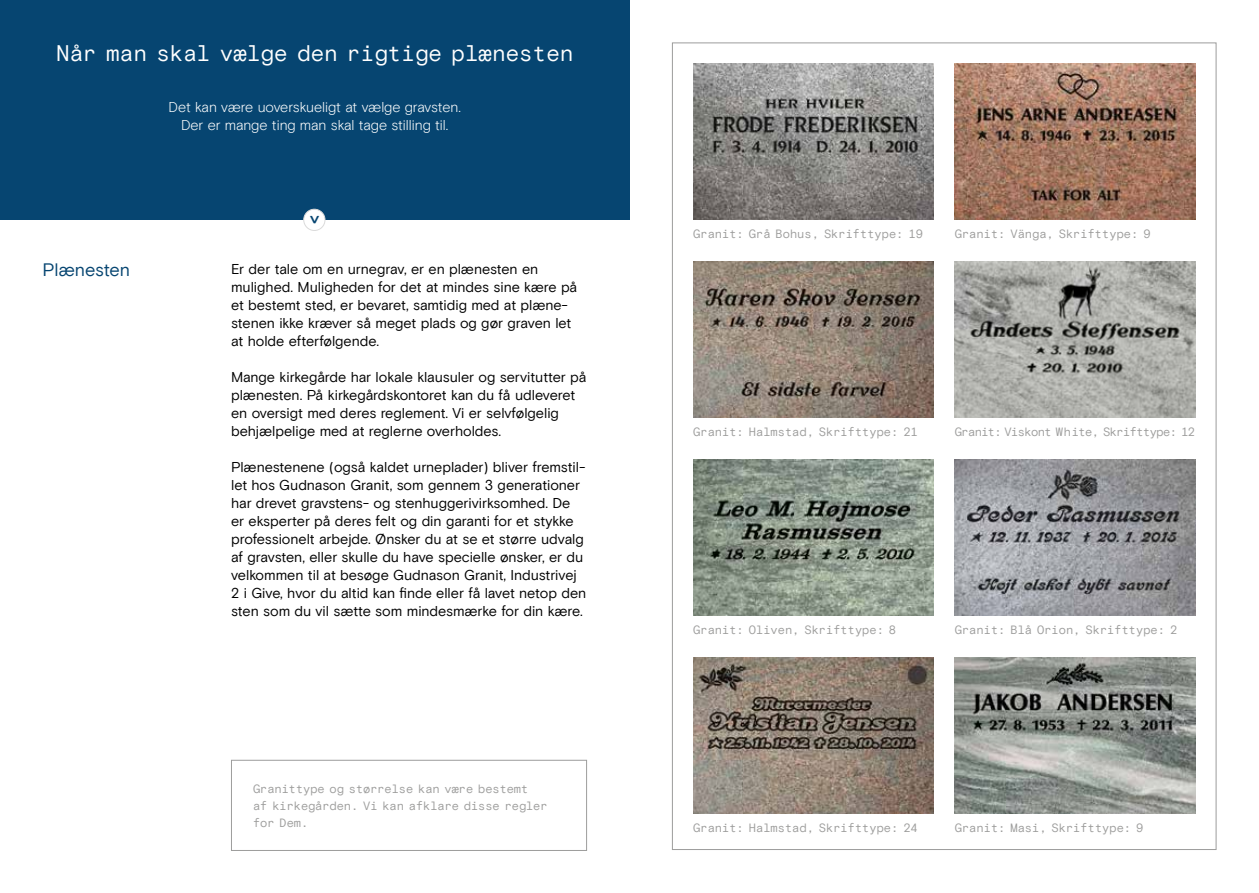
<style>
.page{position:relative;width:1259px;height:893px;background:#fff}
.page>*{position:absolute;margin:0;border:0;box-sizing:border-box;transform-origin:0 0}
.t1{font:22.5px "Basis Grotesque Mono";color:#fff}
.t2{font:18px "Basis Grotesque";letter-spacing:-.01em;color:#064571}
.t3{font:700 18px "Calibri";color:#064571}
.t4{font:14.25px/18px "Basis Grotesque";color:#000}
.t5{font:300 14.25px/18px "Basis Grotesque";letter-spacing:-.005em;color:#fff;text-align:center}
.t6{font:12px/17.2px "Basis Grotesque Mono";color:#9d9d9c}
.t7{font:12px "Basis Grotesque Mono";letter-spacing:-.045em;color:#9d9d9c}
</style>
<div class="page">
<div style="left:0;top:0;width:629px;height:220px;background:#064571"></div>
<img style="left:693px;top:64px;width:240px;height:156px">
<img style="left:955px;top:64px;width:240px;height:156px">
<img style="left:693px;top:262px;width:240px;height:156px">
<img style="left:955px;top:262px;width:240px;height:156px">
<img style="left:693px;top:460px;width:240px;height:156px">
<img style="left:955px;top:460px;width:240px;height:156px">
<img style="left:693px;top:657px;width:240px;height:157px">
<img style="left:955px;top:657px;width:240px;height:157px">
<div style="left:304px;top:209px;width:21px;height:21px;background:#fff;border-radius:50%"></div>
<div style="left:303px;top:209px;width:22px;height:22px;border:1px solid #dadada;border-radius:50%"></div>
<div style="left:231px;top:760px;width:356px;height:91px;border:1px solid #9d9d9c"></div>
<h1 class="t1" style="left:56px;top:40px;width:519px">Når man skal vælge den rigtige plænesten</h1>
<p class="t5" style="left:169px;top:98px;width:294px">Det kan være uoverskueligt at vælge gravsten.<br>Der er mange ting man skal tage stilling til.</p>
<p class="t2" style="left:43px;top:259px;width:89px">Plænesten</p>
<p class="t3" style="left:327px;top:215px;width:10px;rotate:90deg">&gt;</p>
<p class="t4" style="left:231px;top:260px;width:348px">Er der tale om en urnegrav, er en plænesten en mulighed. Muligheden for det at mindes sine kære på et bestemt sted, er bevaret, samtidig med at plæne&shy;stenen ikke kræver så meget plads og gør graven let at holde efterfølgende.</p>
<p class="t4" style="left:231px;top:368px;width:357px">Mange kirkegårde har lokale klausuler og servitutter på plænesten. På kirkegårdskontoret kan du få udleveret en oversigt med deres reglement. Vi er selvfølgelig behjælpelige med at reglerne overholdes.</p>
<p class="t4" style="left:231px;top:458px;width:357px">Plænestenene (også kaldet urneplader) bliver fremstil&shy;let hos Gudnason Granit, som gennem 3 generationer har drevet gravstens- og stenhuggerivirksomhed. De er eksperter på deres felt og din garanti for et stykke professionelt arbejde. Ønsker du at se et større udvalg af gravsten, eller skulle du have specielle ønsker, er du velkommen til at besøge Gudnason Granit, Industrivej 2 i Give, hvor du altid kan finde eller få lavet netop den sten som du vil sætte som mindesmærke for din kære.</p>
<p class="t6" style="left:253px;top:780px;width:296px">Granittype og størrelse kan være bestemt<br>af kirkegården. Vi kan afklare disse regler for Dem.</p>
<p class="t6" style="left:693px;top:225px;width:231px">Granit: Grå Bohus, Skrifttype: 19</p>
<p class="t6" style="left:955px;top:225px;width:197px">Granit: Vänga, Skrifttype: 9</p>
<p class="t6" style="left:693px;top:423px;width:226px">Granit: Halmstad, Skrifttype: 21</p>
<p class="t7" style="left:955px;top:425px;width:242px">Granit: Viskont White, Skrifttype: 12</p>
<p class="t6" style="left:693px;top:621px;width:204px">Granit: Oliven, Skrifttype: 8</p>
<p class="t6" style="left:955px;top:621px;width:224px">Granit: Blå Orion, Skrifttype: 2</p>
<p class="t6" style="left:693px;top:819px;width:226px">Granit: Halmstad, Skrifttype: 24</p>
<p class="t6" style="left:955px;top:819px;width:190px">Granit: Masi, Skrifttype: 9</p>
</div>
